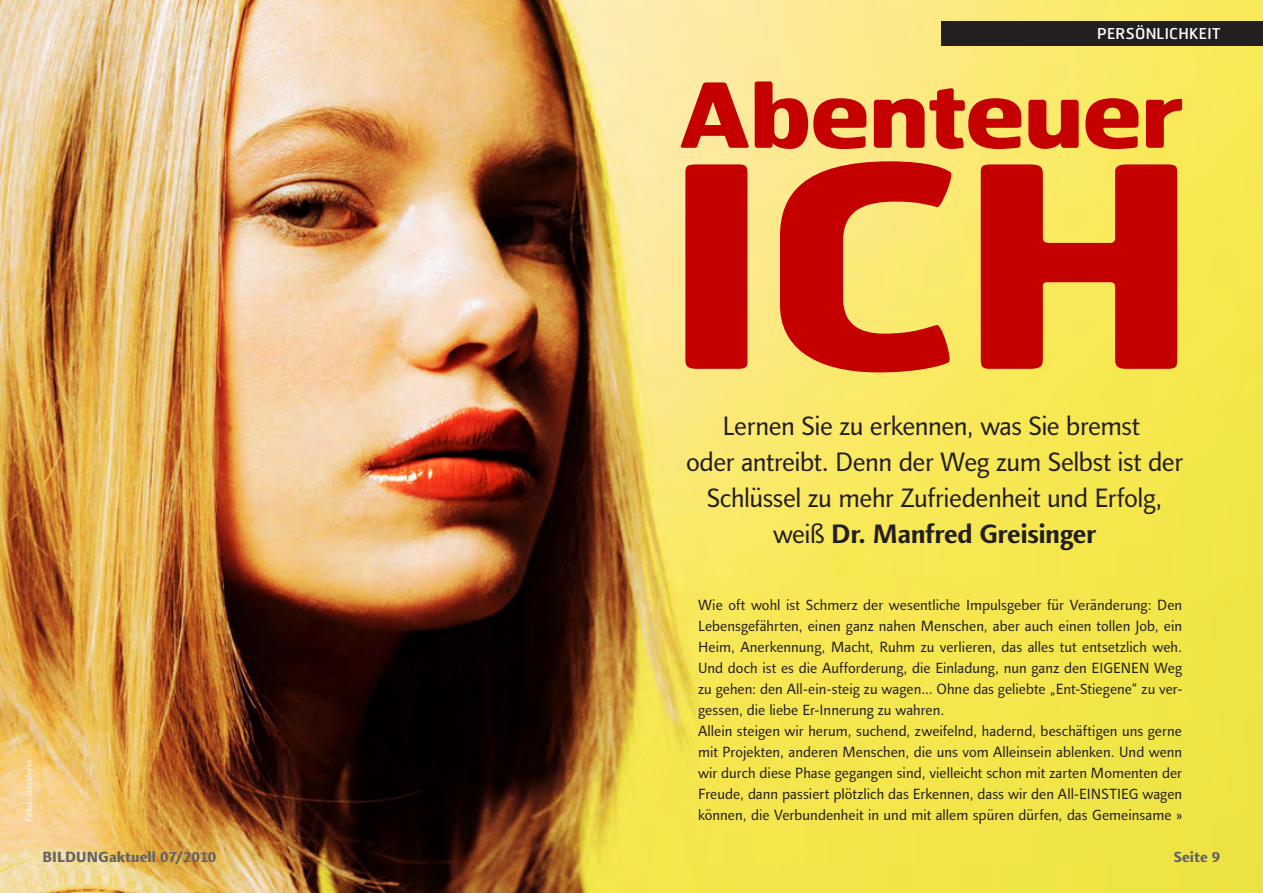
<style>
.page{position:relative;width:1263px;height:893px;background:#fff}
.page>*{position:absolute;margin:0;border:0;box-sizing:border-box;transform-origin:0 0}
.t1{font:700 279.15px "Hermes";color:#c40000;scale:1.18 1}
.t2{font:700 89.25px "Hermes";letter-spacing:-.035em;color:#c40000;scale:1.18 1}
.t3{font:27px "Linotype Finnegan";letter-spacing:-.015em;color:#231f20}
.t4{font:700 27px "Linotype Finnegan";letter-spacing:-.015em;color:#231f20}
.Initial{font:15px/21px "Linotype Finnegan";letter-spacing:.005em;color:#231f20;text-align:justify}
.t5{font:800 15px "Linotype Finnegan";letter-spacing:.005em;color:#636366}
.t6{font:15px "Hermes";letter-spacing:.02em;color:#fff}
.t7{font:9px "Linotype Finnegan";letter-spacing:.02em;color:#fff}
.s1{font-weight:400}
</style>
<div class="page">
<img style="left:0;top:0;width:1263px;height:893px">
<div style="left:942px;top:21px;width:321px;height:24px;background:#231f20"></div>
<p class="t7" style="left:24px;top:822px;width:63px;rotate:-90deg">Fotos: stockbyte</p>
<p class="t5" style="left:43px;top:848px;width:175px">BILDUNGaktuell 07/2010</p>
<p class="t6" style="left:1097px;top:24px;width:125px">PERSÖNLICHKEIT</p>
<p class="t2" style="left:678px;top:57px;width:430px">Abenteuer</p>
<p class="t1" style="left:662px;top:85px;width:458px">ICH</p>
<p class="t3" style="left:722px;top:410px;width:419px">Lernen Sie zu erkennen, was Sie bremst</p>
<p class="t3" style="left:686px;top:446px;width:498px">oder antreibt. Denn der Weg zum Selbst ist der</p>
<p class="t3" style="left:707px;top:482px;width:457px">Schlüssel zu mehr Zufriedenheit und Erfolg,</p>
<p class="t4" style="left:773px;top:518px;width:325px"><span class="s1">weiß</span> Dr. Manfred Greisinger</p>
<p class="Initial" style="left:698px;top:594px;width:486px">Wie oft wohl ist Schmerz der wesentliche Impulsgeber für Veränderung: Den Lebensgefährten, einen ganz nahen Menschen, aber auch einen tollen Job, ein Heim, Anerkennung, Macht, Ruhm zu verlieren, das alles tut entsetzlich weh.<br>Und doch ist es die Aufforderung, die Einladung, nun ganz den EIGENEN Weg zu gehen: den All-ein-steig zu wagen... Ohne das geliebte „Ent-Stiegene“ zu ver&shy;gessen, die liebe Er-Innerung zu wahren.</p>
<p class="Initial" style="left:698px;top:720px;width:486px">Allein steigen wir herum, suchend, zweifelnd, hadernd, beschäftigen uns gerne mit Projekten, anderen Menschen, die uns vom Alleinsein ablenken. Und wenn wir durch diese Phase gegangen sind, vielleicht schon mit zarten Momenten der Freude, dann passiert plötzlich das Erkennen, dass wir den All-EINSTIEG wagen können, die Verbundenheit in und mit allem spüren dürfen, das Gemeinsame »</p>
<p class="t5" style="left:1174px;top:848px;width:48px">Seite 9</p>
</div>
